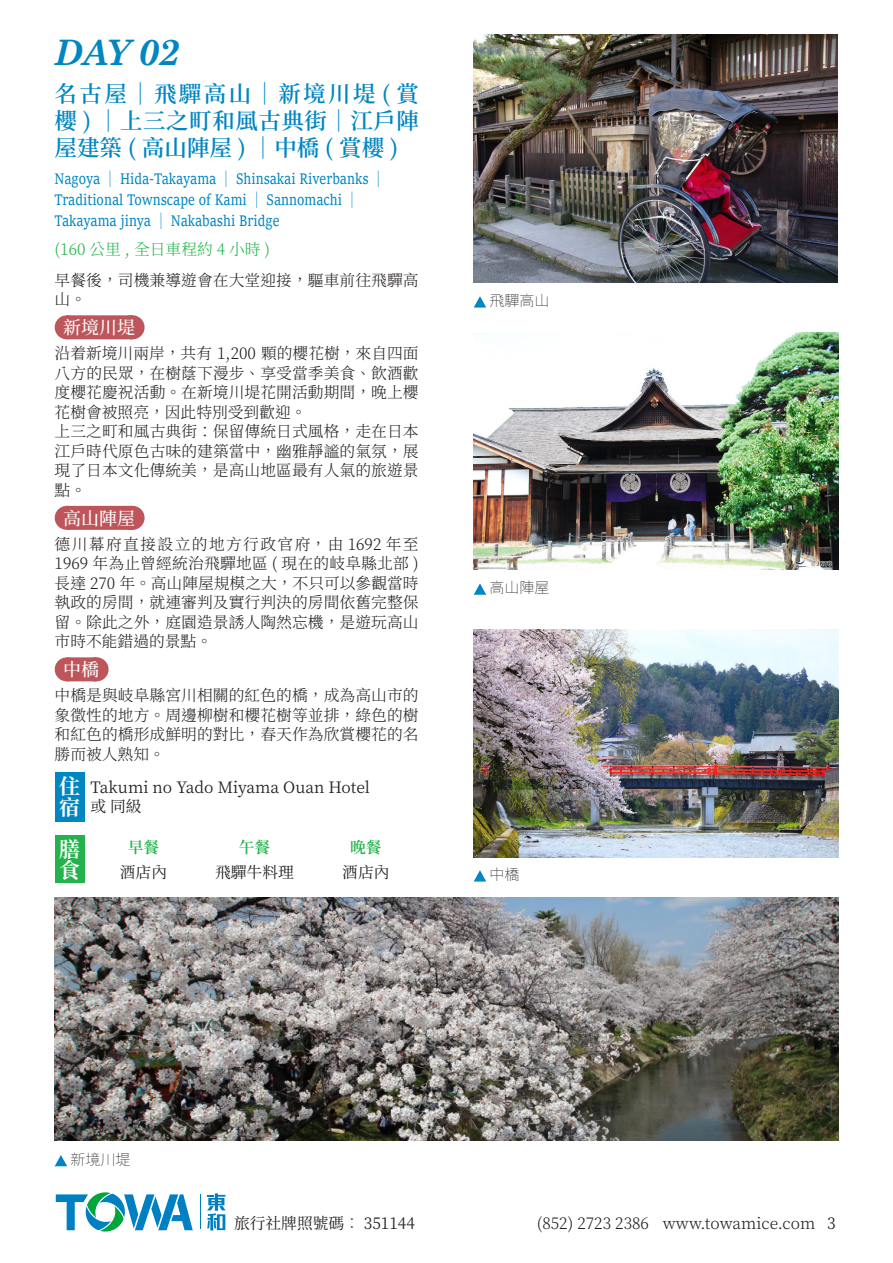
<style>
.page{position:relative;width:893px;height:1263px;background:#fff}
.page>*{position:absolute;margin:0;border:0;box-sizing:border-box;transform-origin:0 0}
.t1{font:italic 700 36px "Bressay";color:#0086c3}
.t2{font:600 22.5px/27px "Source Han Serif TC";letter-spacing:.025em;color:#0086c3;text-align:justify}
.t3{font:700 21px/21px "Source Han Serif TC";color:#fff}
.highlight_green{font:500 18px "Source Han Serif TC";color:#fff}
.t4{font:16.5px/21px "Sitka Text";color:#0086c3;scale:.8 1}
.t5{font:300 15.75px/19.5px "Source Han Serif TC";letter-spacing:.005em;color:#231f20;text-align:justify}
.t6{font:15.75px "Source Han Serif TC";color:#231f20}
.t7{font:300 15.75px "Source Han Serif TC";color:#23b24b}
.t8{font:600 15.75px "Source Han Serif TC";color:#23b24b}
.t9{font:200 15px "Source Han Sans TW";color:#231f20}
.s1{font-family:"Source Han Serif TC";font-weight:600}
.s2{font-weight:400}
</style>
<div class="page">
<svg style="left:55px;top:1192px;width:138px;height:40px"></svg>
<hr style="left:200px;top:1194px;width:1px;height:35px;background:#0080c2">
<svg style="left:207px;top:1193px;width:19px;height:38px"></svg>
<img style="left:474px;top:333px;width:364px;height:236px">
<svg style="left:474px;top:583px;width:12px;height:12px"></svg>
<div style="left:55px;top:772px;width:29px;height:49px;background:#0086c3"></div>
<div style="left:55px;top:835px;width:29px;height:48px;background:#23b24b"></div>
<img style="left:473px;top:34px;width:365px;height:249px">
<svg style="left:474px;top:296px;width:12px;height:12px"></svg>
<div style="left:67px;top:315px;width:65px;height:24px;background:#be555a"></div>
<svg style="left:99px;top:315px;width:34px;height:24px"></svg>
<div style="left:67px;top:506px;width:65px;height:24px;background:#be555a"></div>
<svg style="left:99px;top:506px;width:34px;height:24px"></svg>
<div style="left:67px;top:657px;width:29px;height:24px;background:#be555a"></div>
<svg style="left:81px;top:657px;width:16px;height:24px"></svg>
<img style="left:55px;top:897px;width:783px;height:244px">
<svg style="left:55px;top:1155px;width:12px;height:11px"></svg>
<img style="left:474px;top:629px;width:364px;height:229px">
<svg style="left:474px;top:870px;width:12px;height:11px"></svg>
<p class="t1" style="left:55px;top:30px;width:126px">DAY 02</p>
<p class="t2" style="left:55px;top:80px;width:366px">名古屋｜飛驒高山｜新境川堤 ( 賞櫻 ) ｜上三之町和風古典街｜江戶陣屋建築 ( 高山陣屋 ) ｜中橋 ( 賞櫻 )</p>
<p class="t4" style="left:55px;top:167px;width:415px">Nagoya <span class="s1">｜</span> Hida-Takayama <span class="s1">｜</span> Shinsakai Riverbanks <span class="s1">｜<br></span>Traditional Townscape of Kami <span class="s1">｜</span> Sannomachi <span class="s1">｜<br></span>Takayama jinya <span class="s1">｜</span> Nakabashi Bridge</p>
<p class="t7" style="left:55px;top:240px;width:217px">(160 公里 , 全日車程約 4 小時 )</p>
<p class="t5" style="left:55px;top:270px;width:365px">早餐後，司機兼導遊會在大堂迎接，驅車前往飛驒高山。</p>
<p class="highlight_green" style="left:63px;top:317px;width:73px">新境川堤</p>
<p class="t5" style="left:55px;top:344px;width:366px">沿着新境川兩岸，共有 1,200 顆的櫻花樹，來自四面八方的民眾，在樹蔭下漫步、享受當季美食、飲酒歡度櫻花慶祝活動。在新境川堤花開活動期間，晚上櫻花樹會被照亮，因此特別受到歡迎。</p>
<p class="t5" style="left:55px;top:422px;width:365px">上三之町和風古典街：保留傳統日式風格，走在日本江戶時代原色古味的建築當中，幽雅靜謐的氣氛，展現了日本文化傳統美，是高山地區最有人氣的旅遊景點。</p>
<p class="highlight_green" style="left:63px;top:508px;width:73px">高山陣屋</p>
<p class="t5" style="left:55px;top:534px;width:366px">德川幕府直接設立的地方行政官府，由 1692 年至1969 年為止曾經統治飛驒地區 ( 現在的岐阜縣北部 )長達 270 年。高山陣屋規模之大，不只可以參觀當時執政的房間，就連審判及實行判決的房間依舊完整保留。除此之外，庭園造景誘人陶然忘機，是遊玩高山市時不能錯過的景點。</p>
<p class="highlight_green" style="left:63px;top:659px;width:37px">中橋</p>
<p class="t5" style="left:55px;top:686px;width:365px">中橋是與岐阜縣宮川相關的紅色的橋，成為高山市的象徵性的地方。周邊柳樹和櫻花樹等並排，綠色的樹和紅色的橋形成鮮明的對比，春天作為欣賞櫻花的名勝而被人熟知。</p>
<p class="t3" style="left:59px;top:776px;width:22px">住宿</p>
<p class="t3" style="left:59px;top:839px;width:23px">膳食</p>
<p class="t8" style="left:128px;top:838px;width:33px">早餐</p>
<p class="t8" style="left:239px;top:838px;width:33px">午餐</p>
<p class="t8" style="left:350px;top:838px;width:33px">晚餐</p>
<p class="t6" style="left:90px;top:778px;width:281px">Takumi no Yado Miyama Ouan Hotel</p>
<p class="t6" style="left:90px;top:798px;width:53px">或 同級</p>
<p class="t6" style="left:120px;top:863px;width:49px">酒店內</p>
<p class="t6" style="left:215px;top:863px;width:80px">飛驒牛料理</p>
<p class="t6" style="left:342px;top:863px;width:49px">酒店內</p>
<p class="t9" style="left:490px;top:292px;width:61px">飛驒高山</p>
<p class="t9" style="left:490px;top:579px;width:61px">高山陣屋</p>
<p class="t9" style="left:490px;top:866px;width:31px">中橋</p>
<p class="t9" style="left:71px;top:1151px;width:61px">新境川堤</p>
<p class="t6" style="left:234px;top:1214px;width:182px">旅行社牌照號碼︰ 351144</p>
<p class="t5" style="left:537px;top:1214px;width:300px">(852) 2723 2386 www.towamice.com <span class="s2">3</span></p>
</div>
